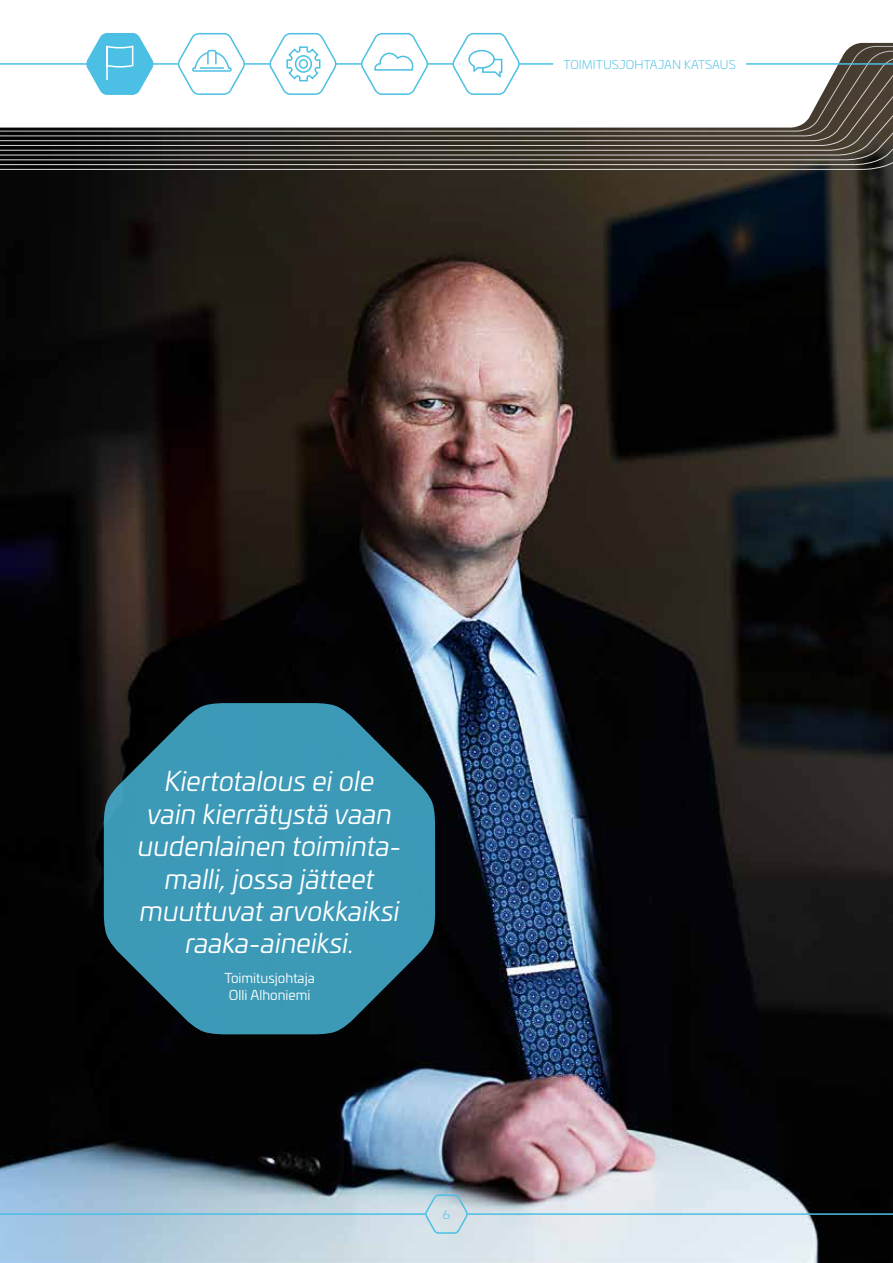
<style>
.page{position:relative;width:893px;height:1263px;background:#fff}
.page>*{position:absolute;margin:0;border:0;box-sizing:border-box;transform-origin:0 0}
.t1{font:italic 27px/32.4px "Univia Pro";color:#fff;text-align:center}
.t2{font:13.5px/16.2px "Univia Pro";color:#fff;text-align:center}
.t3{font:300 12px "Univia Pro";letter-spacing:.01em;color:#4bc0e4}
</style>
<div class="page">
<img style="left:0;top:355px;width:893px;height:908px">
<svg style="left:0;top:175px;width:893px;height:180px;background:#251f1b"></svg>
<div style="left:0;top:0;width:893px;height:175px;background:#000;opacity:.15"></div>
<svg style="left:0;top:0;width:893px;height:128px"></svg>
<svg style="left:177px;top:32px;width:68px;height:64px"></svg>
<svg style="left:269px;top:32px;width:68px;height:64px"></svg>
<svg style="left:424px;top:1193px;width:44px;height:43px;background:#c1d8e2"></svg>
<svg style="left:452px;top:32px;width:68px;height:64px"></svg>
<hr style="left:153px;top:63px;width:25px;height:2px;background:#4bc0e4">
<hr style="left:244px;top:63px;width:26px;height:2px;background:#4bc0e4">
<hr style="left:336px;top:63px;width:25px;height:2px;background:#4bc0e4">
<hr style="left:427px;top:63px;width:26px;height:2px;background:#4bc0e4">
<hr style="left:0;top:63px;width:87px;height:2px;background:#4bc0e4">
<hr style="left:519px;top:63px;width:34px;height:2px;background:#4bc0e4">
<hr style="left:746px;top:63px;width:147px;height:2px;background:#4bc0e4">
<hr style="left:468px;top:1213px;width:425px;height:2px;background:#4bc0e4">
<hr style="left:0;top:1213px;width:425px;height:2px;background:#4bc0e4">
<svg style="left:361px;top:32px;width:67px;height:64px"></svg>
<svg style="left:86px;top:32px;width:68px;height:64px"></svg>
<svg style="left:104px;top:703px;width:331px;height:331px;background:#328098"></svg>
<p class="t3" style="left:563px;top:56px;width:174px">TOIMITUSJOHTAJAN KATSAUS</p>
<p class="t1" style="left:138px;top:764px;width:265px">Kiertotalous ei ole vain kierrätystä vaan uudenlainen toiminta&shy;malli, jossa jätteet muuttuvat arvokkaiksi raaka-aineiksi.</p>
<p class="t2" style="left:225px;top:970px;width:92px">Toimitusjohtaja<br>Olli Alhoniemi</p>
<p class="t3" style="left:443px;top:1205px;width:9px">6</p>
</div>
